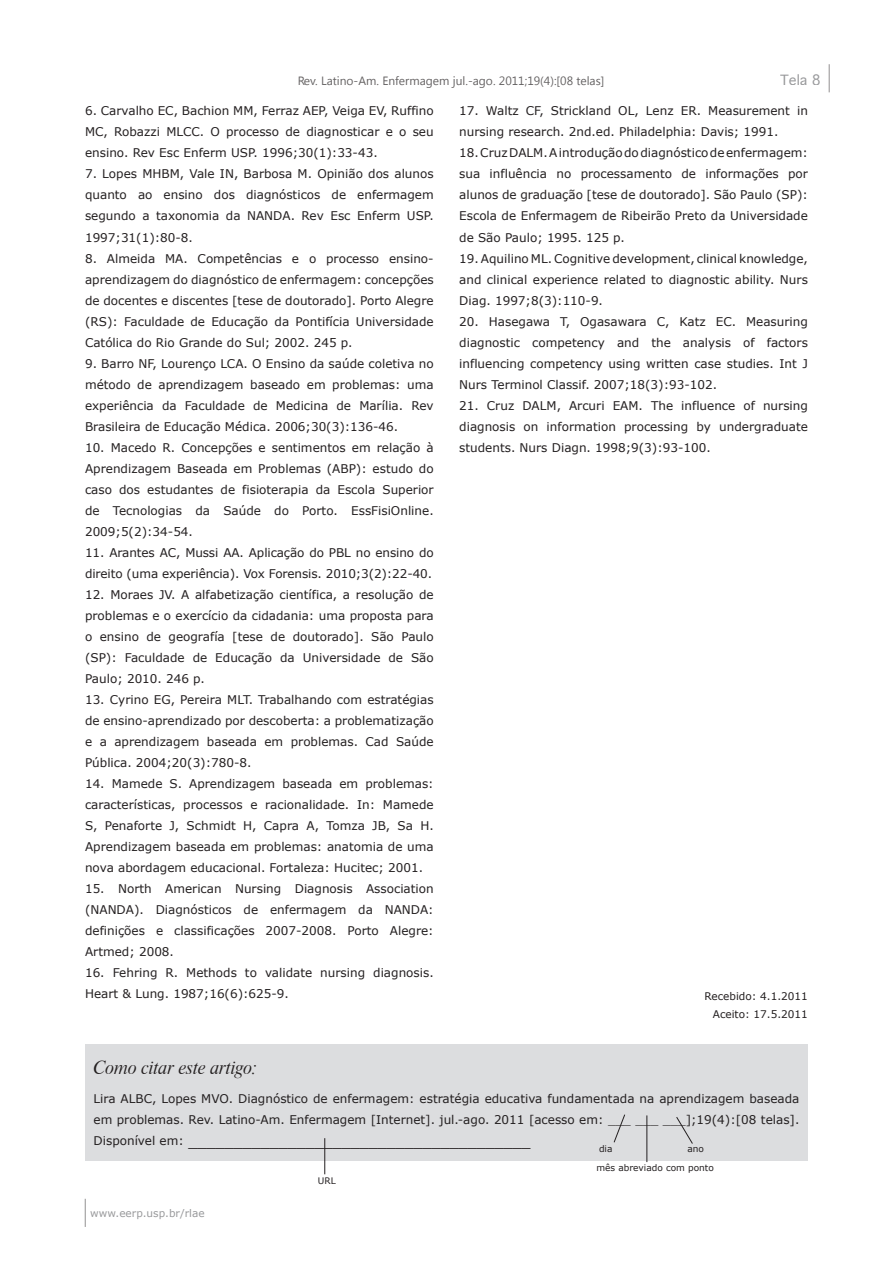
<style>
.page{position:relative;width:893px;height:1263px;background:#fff}
.page>*{position:absolute;margin:0;border:0;box-sizing:border-box;transform-origin:0 0}
.t1{font:18px "Times New Roman";color:#231f20}
.t2{font:18px "Dutch 801 BT Italic Headline";color:#231f20}
.t3{font:13.5px "Geneva";color:#6c6d70}
._18__Referências{font:12px/21px "Verdana";color:#231f20;text-align:justify}
.t4{font:12px "Segoe UI";color:#231f20}
._21__Recebido_Aceito{font:10.5px "Verdana";color:#231f20}
.t5{font:10.5px "Verdana";color:#6c6d70}
._18__Referências-2{font:9px "Verdana";color:#231f20}
.s1{font-family:"Verdana";font-size:12px}
</style>
<div class="page">
<svg style="left:85px;top:1199px;width:1px;height:28px"></svg>
<svg style="left:829px;top:64px;width:1px;height:28px"></svg>
<div style="left:85px;top:1044px;width:723px;height:117px;background:#dcdddf"></div>
<svg style="left:614px;top:1114px;width:11px;height:29px"></svg>
<hr style="left:647px;top:1115px;width:1px;height:47px;background:#231f20">
<svg style="left:676px;top:1117px;width:17px;height:27px"></svg>
<hr style="left:324px;top:1138px;width:1px;height:36px;background:#231f20">
<p class="t4" style="left:297px;top:73px;width:309px">Rev. Latino-Am. Enfermagem jul.-ago. 2011;19(4):[08 telas]</p>
<p class="t3" style="left:780px;top:71px;width:42px">Tela 8</p>
<p class="_18__Referências" style="left:85px;top:100px;width:350px">6. Carvalho EC, Bachion MM, Ferraz AEP, Veiga EV, Ruffino MC, Robazzi MLCC. O processo de diagnosticar e o seu ensino. Rev Esc Enferm USP. 1996;30(1):33-43.</p>
<p class="_18__Referências" style="left:85px;top:163px;width:350px">7. Lopes MHBM, Vale IN, Barbosa M. Opinião dos alunos quanto ao ensino dos diagnósticos de enfermagem segundo a taxonomia da NANDA. Rev Esc Enferm USP.<br>1997;31(1):80-8.</p>
<p class="_18__Referências" style="left:85px;top:247px;width:350px">8. Almeida MA. Competências e o processo ensino&shy;aprendizagem do diagnóstico de enfermagem: concepções de docentes e discentes [tese de doutorado]. Porto Alegre (RS): Faculdade de Educação da Pontifícia Universidade Católica do Rio Grande do Sul; 2002. 245 p.</p>
<p class="_18__Referências" style="left:85px;top:352px;width:350px">9. Barro NF, Lourenço LCA. O Ensino da saúde coletiva no método de aprendizagem baseado em problemas: uma experiência da Faculdade de Medicina de Marília. Rev Brasileira de Educação Médica. 2006;30(3):136-46.</p>
<p class="_18__Referências" style="left:85px;top:436px;width:350px">10. Macedo R. Concepções e sentimentos em relação à Aprendizagem Baseada em Problemas (ABP): estudo do caso dos estudantes de fisioterapia da Escola Superior de Tecnologias da Saúde do Porto. EssFisiOnline.<br>2009;5(2):34-54.</p>
<p class="_18__Referências" style="left:85px;top:541px;width:350px">11. Arantes AC, Mussi AA. Aplicação do PBL no ensino do direito (uma experiência). Vox Forensis. 2010;3(2):22-40.</p>
<p class="_18__Referências" style="left:85px;top:583px;width:350px">12. Moraes JV. A alfabetização científica, a resolução de problemas e o exercício da cidadania: uma proposta para o ensino de geografía [tese de doutorado]. São Paulo (SP): Faculdade de Educação da Universidade de São Paulo; 2010. 246 p.</p>
<p class="_18__Referências" style="left:85px;top:688px;width:350px">13. Cyrino EG, Pereira MLT. Trabalhando com estratégias de ensino-aprendizado por descoberta: a problematização e a aprendizagem baseada em problemas. Cad Saúde Pública. 2004;20(3):780-8.</p>
<p class="_18__Referências" style="left:85px;top:772px;width:350px">14. Mamede S. Aprendizagem baseada em problemas: características, processos e racionalidade. In: Mamede S, Penaforte J, Schmidt H, Capra A, Tomza JB, Sa H.<br>Aprendizagem baseada em problemas: anatomia de uma nova abordagem educacional. Fortaleza: Hucitec; 2001.</p>
<p class="_18__Referências" style="left:85px;top:877px;width:350px">15. North American Nursing Diagnosis Association (NANDA). Diagnósticos de enfermagem da NANDA: definições e classificações 2007-2008. Porto Alegre:<br>Artmed; 2008.</p>
<p class="_18__Referências" style="left:85px;top:961px;width:350px">16. Fehring R. Methods to validate nursing diagnosis.<br>Heart &amp; Lung. 1987;16(6):625-9.</p>
<p class="_18__Referências" style="left:459px;top:100px;width:350px">17. Waltz CF, Strickland OL, Lenz ER. Measurement in nursing research. 2nd.ed. Philadelphia: Davis; 1991.</p>
<p class="_18__Referências" style="left:459px;top:142px;width:350px">18. Cruz DALM. A introdução do diagnóstico de enfermagem: sua influência no processamento de informações por alunos de graduação [tese de doutorado]. São Paulo (SP):<br>Escola de Enfermagem de Ribeirão Preto da Universidade de São Paulo; 1995. 125 p.</p>
<p class="_18__Referências" style="left:459px;top:247px;width:350px">19. Aquilino ML. Cognitive development, clinical knowledge, and clinical experience related to diagnostic ability. Nurs Diag. 1997;8(3):110-9.</p>
<p class="_18__Referências" style="left:459px;top:310px;width:350px">20. Hasegawa T, Ogasawara C, Katz EC. Measuring diagnostic competency and the analysis of factors influencing competency using written case studies. Int J Nurs Terminol Classif. 2007;18(3):93-102.</p>
<p class="_18__Referências" style="left:459px;top:394px;width:350px">21. Cruz DALM, Arcuri EAM. The influence of nursing diagnosis on information processing by undergraduate students. Nurs Diagn. 1998;9(3):93-100.</p>
<p class="_21__Recebido_Aceito" style="left:704px;top:989px;width:105px">Recebido: 4.1.2011</p>
<p class="_21__Recebido_Aceito" style="left:713px;top:1007px;width:97px">Aceito: 17.5.2011</p>
<p class="t2" style="left:94px;top:1056px;width:165px">Como citar este artigo:</p>
<p class="_18__Referências" style="left:94px;top:1088px;width:707px">Lira ALBC, Lopes MVO. Diagnóstico de enfermagem: estratégia educativa fundamentada na aprendizagem baseada em problemas. Rev. Latino-Am. Enfermagem [Internet]. jul.-ago. 2011 [acesso em: ___ ___ ___];19(4):[08 telas].</p>
<p class="t1" style="left:94px;top:1127px;width:438px"><span class="s1">Disponível em:</span> ______________________________________</p>
<p class="_18__Referências-2" style="left:599px;top:1143px;width:15px">dia</p>
<p class="_18__Referências-2" style="left:596px;top:1162px;width:119px">mês abreviado com ponto</p>
<p class="_18__Referências-2" style="left:687px;top:1143px;width:18px">ano</p>
<p class="t5" style="left:90px;top:1206px;width:116px">www.eerp.usp.br/rlae</p>
<p class="_18__Referências-2" style="left:318px;top:1175px;width:19px">URL</p>
</div>
